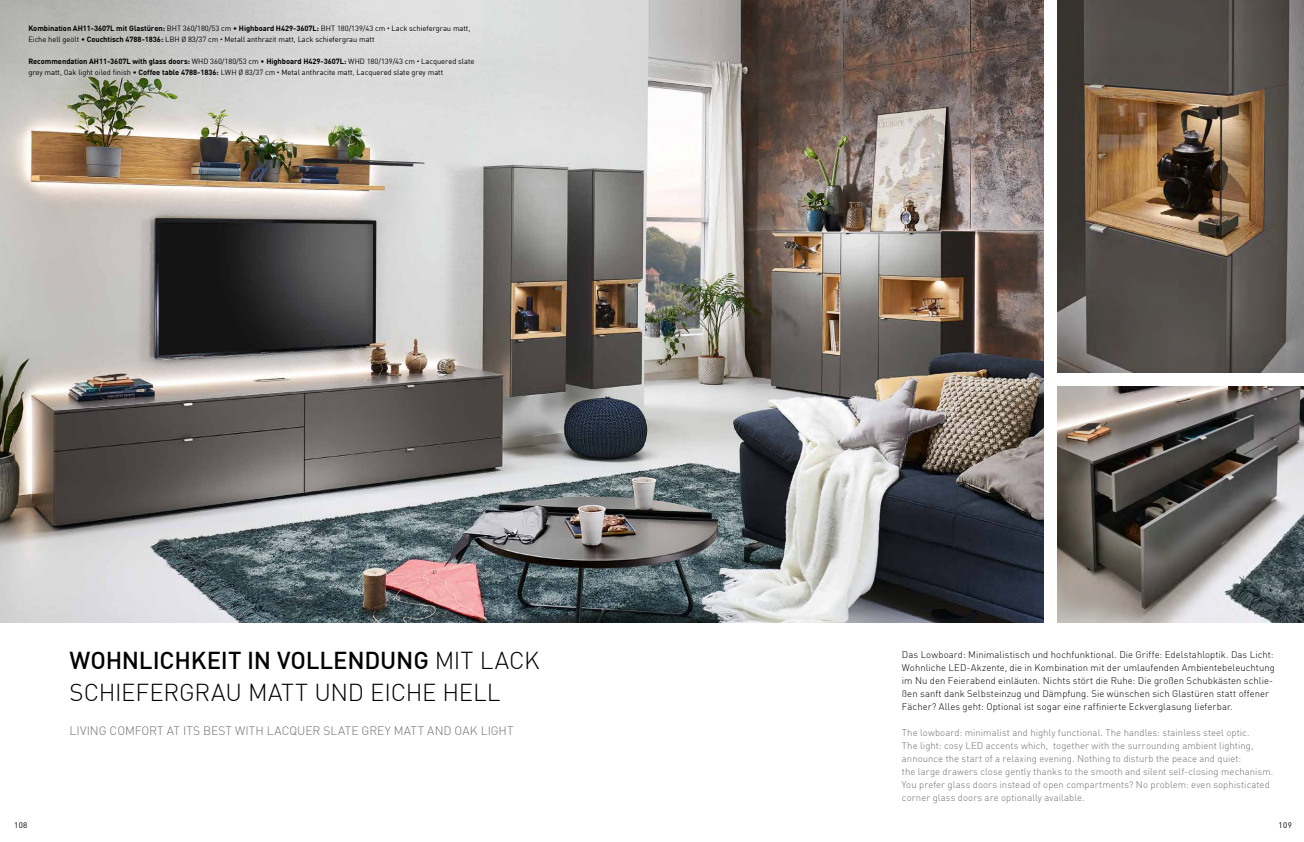
<style>
.page{position:relative;width:1304px;height:842px;background:#fff}
.page>*{position:absolute;margin:0;border:0;box-sizing:border-box;transform-origin:0 0}
.t1{font:300 24px/32px "DIN Offc";letter-spacing:-.01em;color:#000}
.t2{font:300 12px "DIN Offc";color:#6f6f6e}
.t3{font:300 9.5px/13px "DIN Offc";letter-spacing:.005em;color:#6f6f6e}
.t4{font:300 9.5px/13px "DIN Offc";letter-spacing:.005em;color:#000}
.t5{font:8px "DIN Offc";letter-spacing:.05em;color:#000}
.t6{font:7.5px/11px "DIN Offc";letter-spacing:-.005em;color:#000}
.s1{font-weight:700}
.s2{font-weight:300;font-size:5px}
.s3{font-weight:500}
</style>
<div class="page">
<img style="left:0;top:0;width:1043px;height:622px">
<img style="left:1057px;top:0;width:247px;height:372px">
<img style="left:1057px;top:386px;width:247px;height:236px">
<p class="t6" style="left:28px;top:22px;width:444px"><span class="s1">Kombination AH11-3607L mit Glastüren:</span> BHT 360/180/53 cm • <span class="s1">Highboard H429-3607L:</span> BHT 180/139/43 cm <span class="s2">•</span> Lack schiefergrau matt,<br>Eiche hell geölt • <span class="s1">Couchtisch 4788-1836:</span> LBH Ø 83/37 cm <span class="s2">•</span> Metall anthrazit matt, Lack schiefergrau matt</p>
<p class="t6" style="left:28px;top:55px;width:448px"><span class="s1">Recommendation AH11-3607L with glass doors:</span> WHD 360/180/53 cm • <span class="s1">Highboard H429-3607L:</span> WHD 180/139/43 cm <span class="s2">•</span> Lacquered slate grey matt, Oak light oiled finish • <span class="s1">Coffee table 4788-1836:</span> LWH Ø 83/37 cm <span class="s2">•</span> Metal anthracite matt, Lacquered slate grey matt</p>
<h1 class="t1" style="left:70px;top:644px;width:472px"><span class="s3">WOHNLICHKEIT IN VOLLENDUNG</span> MIT LACK<br>SCHIEFERGRAU MATT UND EICHE HELL</h1>
<h2 class="t2" style="left:70px;top:723px;width:446px">LIVING COMFORT AT ITS BEST WITH LACQUER SLATE GREY MATT AND OAK LIGHT</h2>
<p class="t4" style="left:902px;top:648px;width:374px">Das Lowboard: Minimalistisch und hochfunktional. Die Griffe: Edelstahloptik. Das Licht:<br>Wohnliche LED-Akzente, die in Kombination mit der umlaufenden Ambientebeleuchtung im Nu den Feierabend einläuten. Nichts stört die Ruhe: Die großen Schubkästen schlie&shy;ßen sanft dank Selbsteinzug und Dämpfung. Sie wünschen sich Glastüren statt offener Fächer? Alles geht: Optional ist sogar eine raffinierte Eckverglasung lieferbar.</p>
<p class="t3" style="left:902px;top:726px;width:373px">The lowboard: minimalist and highly functional. The handles: stainless steel optic.<br>The light: cosy LED accents which, together with the surrounding ambient lighting, announce the start of a relaxing evening. Nothing to disturb the peace and quiet:<br>the large drawers close gently thanks to the smooth and silent self-closing mechanism.<br>You prefer glass doors instead of open compartments? No problem: even sophisticated corner glass doors are optionally available.</p>
<p class="t5" style="left:14px;top:820px;width:15px">108</p>
<p class="t5" style="left:1279px;top:820px;width:15px">109</p>
</div>
